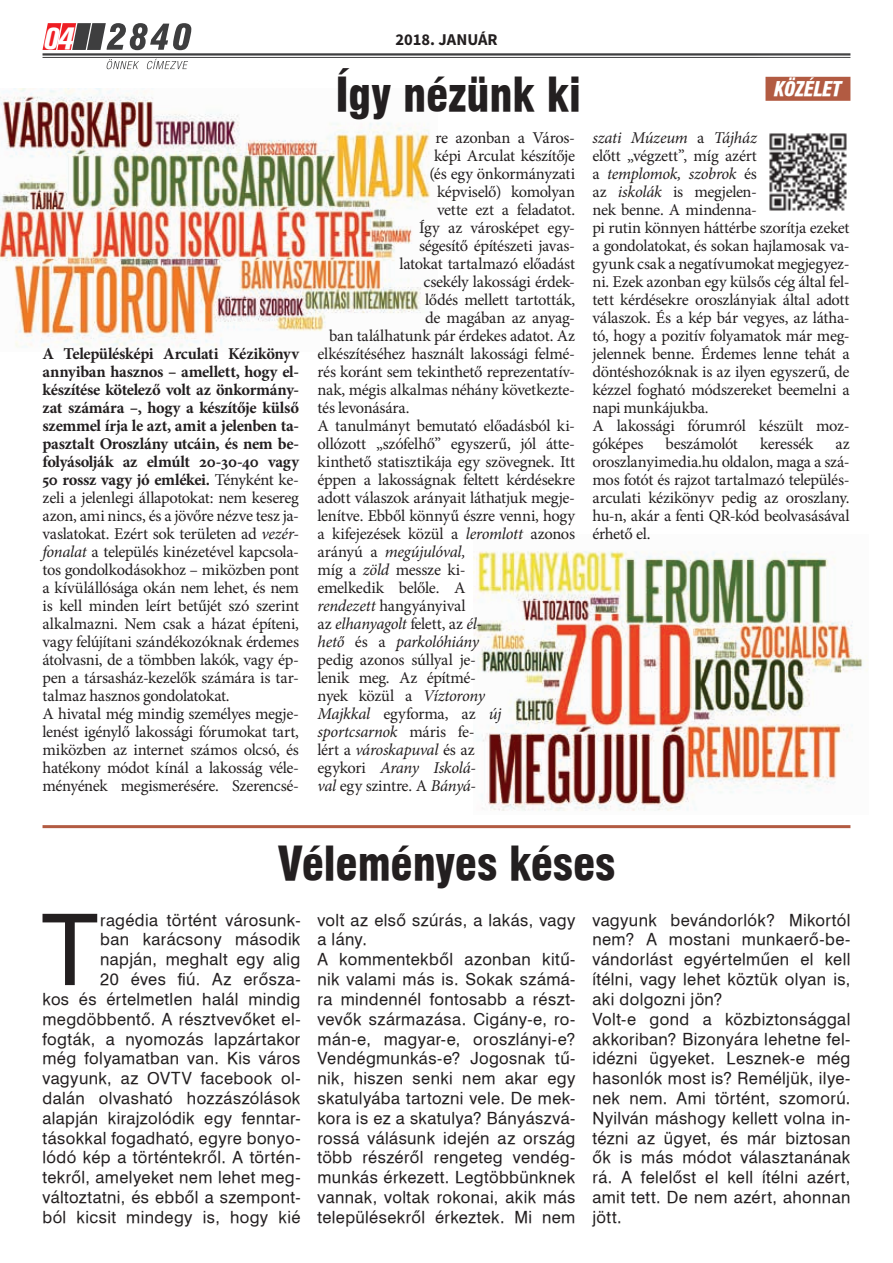
<style>
.page{position:relative;width:893px;height:1263px;background:#fff}
.page>*{position:absolute;margin:0;border:0;box-sizing:border-box;transform-origin:0 0}
.t1{font:99.15px "Swiss 721 PFL";color:#231f20}
.t2{font:45px "Swiss 721 Blk Cn PFL";letter-spacing:-.005em;color:#231f20}
.t3{font:italic 700 30px "Akzidenz Grotesk Cn X PFL";color:#fff}
.t4{font:italic 19.5px "Swiss 721 Blk Cn PFL";letter-spacing:-.02em;color:#fff}
.t5{font:16.5px/18px "Minion Pro";letter-spacing:-.02em;color:#231f20}
.t6{font:16.5px/19.8px "Swiss 721 PFL";letter-spacing:.02em;color:#231f20}
.t7{font:italic 16.5px "Minion Pro";letter-spacing:-.02em;color:#231f20}
.t8{font:700 16.5px "Source Sans Pro";color:#231f20}
.s1{font-weight:700}
.s2{font-style:italic}
.s3{font-style:normal}
</style>
<div class="page">
<svg style="left:43px;top:23px;width:148px;height:27px"></svg>
<svg style="left:107px;top:59px;width:32px;height:10px"></svg>
<svg style="left:147px;top:59px;width:41px;height:10px"></svg>
<hr style="left:43px;top:53px;width:807px;height:3px;background:#3e3e3f">
<hr style="left:43px;top:57px;width:807px;height:1px;background:#3e3e3f">
<img style="left:0;top:89px;width:431px;height:259px">
<img style="left:473px;top:551px;width:395px;height:260px">
<img style="left:769px;top:133px;width:78px;height:78px">
<div style="left:738px;top:49px;width:140px;height:80px;background:#fff"></div>
<div style="left:765px;top:77px;width:85px;height:24px;background:#b25b42"></div>
<hr style="left:43px;top:825px;width:807px;height:3px;background:#b25b42">
<h3 class="t3" style="left:43px;top:20px;width:32px">04</h3>
<p class="t5" style="left:43px;top:344px;width:258px"><span class="s1">A Településképi Arculati Kézikönyv annyiban hasznos – amellett, hogy el&shy;készítése kötelező volt az önkormány&shy;zat számára –, hogy a készítője külső szemmel írja le azt, amit a jelenben ta&shy;pasztalt Oroszlány utcáin, és nem be&shy;folyásolják az elmúlt 20-30-40 vagy 50 rossz vagy jó emlékei.</span> Tényként ke&shy;zeli a jelenlegi állapotokat: nem kesereg azon, ami nincs, és a jövőre nézve tesz ja&shy;vaslatokat. Ezért sok területen ad <span class="s2">vezér&shy;fonalat</span> a település kinézetével kapcsola&shy;tos gondolkodásokhoz – miközben pont a kívülállósága okán nem lehet, és nem is kell minden leírt betűjét szó szerint alkalmazni. Nem csak a házat építeni, vagy felújítani szándékozóknak érdemes átolvasni, de a tömbben lakók, vagy ép&shy;pen a társasház-kezelők számára is tar&shy;talmaz hasznos gondolatokat.<br>A hivatal még mindig személyes megje&shy;lenést igénylő lakossági fórumokat tart, miközben az internet számos olcsó, és hatékony módot kínál a lakosság véle&shy;ményének megismerésére. Szerencsé-</p>
<p class="t8" style="left:395px;top:29px;width:104px">2018. JANUÁR</p>
<h2 class="t2" style="left:335px;top:64px;width:247px">Így nézünk ki</h2>
<p class="t5" style="left:436px;top:128px;width:141px">re azonban a Város-</p>
<p class="t5" style="left:434px;top:146px;width:143px">képi Arculat készítője</p>
<p class="t5" style="left:430px;top:164px;width:147px">(és egy önkormányzati</p>
<p class="t5" style="left:437px;top:182px;width:139px">képviselő) komolyan</p>
<p class="t5" style="left:437px;top:200px;width:140px">vette ezt a feladatot.</p>
<p class="t5" style="left:419px;top:218px;width:158px">Így az városképet egy-</p>
<p class="t5" style="left:419px;top:236px;width:158px">ségesítő építészeti javas-</p>
<p class="t5" style="left:400px;top:254px;width:177px">latokat tartalmazó előadást</p>
<p class="t5" style="left:424px;top:272px;width:153px">csekély lakossági érdek-</p>
<p class="t5" style="left:425px;top:290px;width:152px">lődés mellett tartották,</p>
<p class="t5" style="left:425px;top:308px;width:152px">de magában az anyag-</p>
<p class="t5" style="left:329px;top:326px;width:247px">ban találhatunk pár érdekes adatot. Az</p>
<p class="t5" style="left:318px;top:344px;width:259px">elkészítéséhez használt lakossági felmé-</p>
<p class="t5" style="left:318px;top:362px;width:259px">rés koránt sem tekinthető reprezentatív-</p>
<p class="t5" style="left:318px;top:380px;width:259px">nak, mégis alkalmas néhány következte-</p>
<p class="t5" style="left:318px;top:398px;width:93px">tés levonására.</p>
<p class="t5" style="left:318px;top:416px;width:259px">A tanulmányt bemutató előadásból ki-</p>
<p class="t5" style="left:318px;top:434px;width:259px">ollózott „szófelhő” egyszerű, jól átte-</p>
<p class="t5" style="left:318px;top:452px;width:259px">kinthető statisztikája egy szövegnek. Itt</p>
<p class="t5" style="left:318px;top:470px;width:259px">éppen a lakosságnak feltett kérdésekre</p>
<p class="t5" style="left:318px;top:488px;width:259px">adott válaszok arányait láthatjuk megje-</p>
<p class="t5" style="left:318px;top:506px;width:259px">lenítve. Ebből könnyű észre venni, hogy</p>
<p class="t5" style="left:318px;top:524px;width:259px">a kifejezések közül a <span class="s2">leromlott</span> azonos</p>
<p class="t7" style="left:318px;top:540px;width:150px"><span class="s3">arányú a</span> megújulóval,</p>
<p class="t5" style="left:318px;top:560px;width:150px">míg a <span class="s2">zöld</span> messze ki-</p>
<p class="t5" style="left:318px;top:578px;width:150px">emelkedik belőle. A</p>
<p class="t5" style="left:318px;top:596px;width:150px"><span class="s2">rendezett</span> hangyányival</p>
<p class="t7" style="left:318px;top:612px;width:166px"><span class="s3">az</span> elhanyagolt <span class="s3">felett, az</span> él-</p>
<p class="t7" style="left:318px;top:630px;width:163px">hető <span class="s3">és a</span> parkolóhiány</p>
<p class="t5" style="left:318px;top:650px;width:160px">pedig azonos súllyal je-</p>
<p class="t5" style="left:318px;top:668px;width:160px">lenik meg. Az építmé-</p>
<p class="t5" style="left:318px;top:686px;width:169px">nyek közül a <span class="s2">Víztorony</span></p>
<p class="t5" style="left:318px;top:704px;width:186px"><span class="s2">Majkkal</span> egyforma, az <span class="s2">új</span></p>
<p class="t7" style="left:318px;top:720px;width:159px">sportcsarnok <span class="s3">máris fe-</span></p>
<p class="t7" style="left:318px;top:738px;width:159px"><span class="s3">lért a</span> városkapuval <span class="s3">és az</span></p>
<p class="t7" style="left:318px;top:756px;width:160px"><span class="s3">egykori</span> Arany Iskolá-</p>
<p class="t5" style="left:318px;top:776px;width:160px"><span class="s2">val</span> egy szintre. A <span class="s2">Bányá-</span></p>
<p class="t4" style="left:774px;top:76px;width:69px">KÖZÉLET</p>
<p class="t5" style="left:592px;top:128px;width:259px"><span class="s2">szati Múzeum</span> a <span class="s2">Tájház<br></span>előtt „végzett”, míg azért<br>a <span class="s2">templomok, szobrok</span> és<br>az <span class="s2">iskolák</span> is megjelen-<br>nek benne. A mindenna-<br>pi rutin könnyen háttérbe szorítja ezeket a gondolatokat, és sokan hajlamosak va&shy;gyunk csak a negatívumokat megjegyez&shy;ni. Ezek azonban egy külsős cég által fel&shy;tett kérdésekre oroszlányiak által adott válaszok. És a kép bár vegyes, az látha&shy;tó, hogy a pozitív folyamatok már meg&shy;jelennek benne. Érdemes lenne tehát a döntéshozóknak is az ilyen egyszerű, de kézzel fogható módszereket beemelni a napi munkájukba.<br>A lakossági fórumról készült moz&shy;góképes</p>
<p class="t5" style="left:666px;top:434px;width:74px">beszámolót</p>
<p class="t5" style="left:760px;top:434px;width:55px">keressék</p>
<p class="t5" style="left:592px;top:434px;width:259px;text-align:justify;text-indent:243px">az oroszlanyimedia.hu oldalon, maga a szá&shy;mos fotót és rajzot tartalmazó település&shy;arculati kézikönyv pedig az oroszlany. hu-n, akár a fenti QR-kód beolvasásával érhető el.</p>
<h2 class="t2" style="left:278px;top:834px;width:339px">Véleményes késes</h2>
<p class="t6" style="left:43px;top:910px;width:259px;text-align:right">ragédia történt városunk-<br>ban karácsony második napján, meghalt egy alig<br>20 éves fiú. Az erősza-<br>kos és értelmetlen halál mindig megdöbbentő. A résztvevőket el&shy;fogták, a nyomozás lapzártakor még folyamatban van. Kis város vagyunk, az OVTV facebook ol&shy;dalán olvasható hozzászólások alapján kirajzolódik egy fenntar&shy;tásokkal fogadható, egyre bonyo&shy;lódó kép a történtekről. A történ&shy;tekről, amelyeket nem lehet meg&shy;változtatni, és ebből a szempont&shy;ból kicsit mindegy is, hogy kié</p>
<p class="t6" style="left:317px;top:910px;width:259px">volt az első szúrás, a lakás, vagy a lány.<br>A kommentekből azonban kitű&shy;nik valami más is. Sokak számá&shy;ra mindennél fontosabb a részt&shy;vevők származása. Cigány-e, ro&shy;mán-e, magyar-e, oroszlányi-e?<br>Vendégmunkás-e? Jogosnak tű&shy;nik, hiszen senki nem akar egy skatulyába tartozni vele. De mek&shy;kora is ez a skatulya? Bányászvá&shy;rossá válásunk idején az ország több részéről rengeteg vendég&shy;munkás érkezett. Legtöbbünknek vannak, voltak rokonai, akik más településekről érkeztek. Mi nem</p>
<p class="t6" style="left:592px;top:910px;width:259px">vagyunk bevándorlók? Mikortól nem? A mostani munkaerő-be&shy;vándorlást egyértelműen el kell ítélni, vagy lehet köztük olyan is, aki dolgozni jön?<br>Volt-e gond a közbiztonsággal akkoriban? Bizonyára lehetne fel&shy;idézni ügyeket. Lesznek-e még hasonlók most is? Reméljük, ilye&shy;nek nem. Ami történt, szomorú.<br>Nyilván máshogy kellett volna in&shy;tézni az ügyet, és már biztosan ők is más módot választanának rá. A felelőst el kell ítélni azért, amit tett. De nem azért, ahonnan jött.</p>
<h1 class="t1" style="left:42px;top:883px;width:58px">T</h1>
</div>
